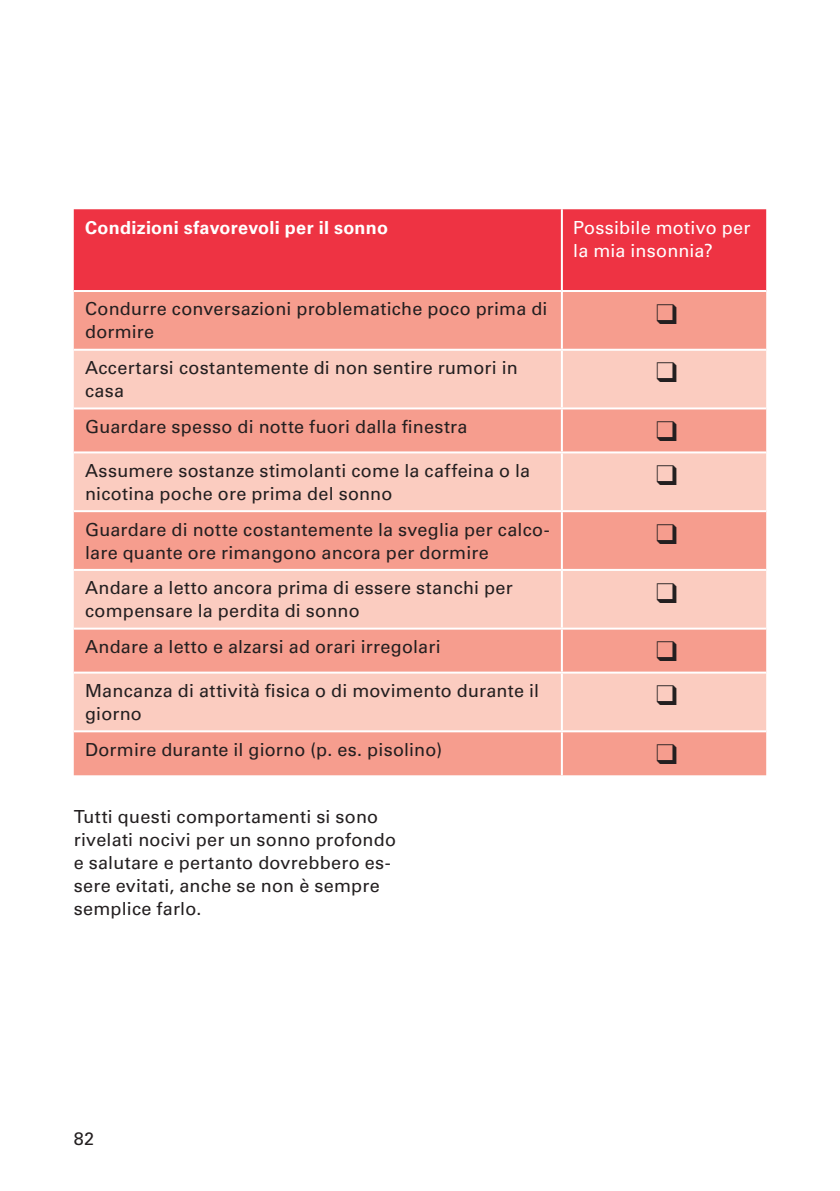
<style>
.page{position:relative;width:840px;height:1191px;background:#fff}
.page>*{position:absolute;margin:0;border:0;box-sizing:border-box;transform-origin:0 0}
.t1{font:18px/23px "Univers LT Std";letter-spacing:.015em;color:#231f20}
.t2{font:18px/23px "Univers LT Std";letter-spacing:.01em;color:#fff}
.t3{font:700 18px "Univers LT Std";letter-spacing:.015em;color:#fff}
</style>
<div class="page">
<div style="left:74px;top:209px;width:691px;height:81px;background:#ee3343"></div>
<div style="left:74px;top:292px;width:691px;height:483px;background:#f69d8e"></div>
<svg style="left:74px;top:351px;width:691px;height:379px;background:#f9baad"></svg>
<hr style="left:560px;top:209px;width:2px;height:81px;background:#fff">
<hr style="left:560px;top:292px;width:2px;height:57px;background:#fff">
<hr style="left:74px;top:349px;width:487px;height:2px;background:#fff">
<hr style="left:561px;top:349px;width:204px;height:2px;background:#fff">
<hr style="left:560px;top:351px;width:2px;height:56px;background:#fff">
<hr style="left:74px;top:407px;width:487px;height:2px;background:#fff">
<hr style="left:561px;top:407px;width:204px;height:2px;background:#fff">
<hr style="left:560px;top:409px;width:2px;height:42px;background:#fff">
<hr style="left:74px;top:451px;width:487px;height:2px;background:#fff">
<hr style="left:561px;top:451px;width:204px;height:2px;background:#fff">
<hr style="left:560px;top:453px;width:2px;height:57px;background:#fff">
<hr style="left:74px;top:510px;width:487px;height:2px;background:#fff">
<hr style="left:561px;top:510px;width:204px;height:2px;background:#fff">
<hr style="left:560px;top:512px;width:2px;height:57px;background:#fff">
<hr style="left:74px;top:569px;width:487px;height:2px;background:#fff">
<hr style="left:561px;top:569px;width:204px;height:2px;background:#fff">
<hr style="left:560px;top:571px;width:2px;height:56px;background:#fff">
<hr style="left:74px;top:627px;width:487px;height:2px;background:#fff">
<hr style="left:561px;top:627px;width:204px;height:2px;background:#fff">
<hr style="left:560px;top:629px;width:2px;height:42px;background:#fff">
<hr style="left:74px;top:671px;width:487px;height:2px;background:#fff">
<hr style="left:561px;top:671px;width:204px;height:2px;background:#fff">
<hr style="left:560px;top:673px;width:2px;height:57px;background:#fff">
<hr style="left:74px;top:730px;width:487px;height:2px;background:#fff">
<hr style="left:561px;top:730px;width:204px;height:2px;background:#fff">
<hr style="left:560px;top:732px;width:2px;height:43px;background:#fff">
<svg style="left:656px;top:304px;width:20px;height:20px"></svg>
<svg style="left:656px;top:363px;width:20px;height:19px"></svg>
<svg style="left:656px;top:421px;width:20px;height:20px"></svg>
<svg style="left:656px;top:465px;width:20px;height:20px"></svg>
<svg style="left:656px;top:524px;width:20px;height:20px"></svg>
<svg style="left:656px;top:583px;width:20px;height:19px"></svg>
<svg style="left:656px;top:641px;width:20px;height:20px"></svg>
<svg style="left:656px;top:685px;width:20px;height:20px"></svg>
<svg style="left:656px;top:744px;width:20px;height:20px"></svg>
<p class="t3" style="left:85px;top:217px;width:304px">Condizioni sfavorevoli per il sonno</p>
<p class="t2" style="left:573px;top:216px;width:178px">Possibile motivo per la mia insonnia?</p>
<p class="t1" style="left:85px;top:298px;width:463px">Condurre conversazioni problematiche poco prima di dormire</p>
<p class="t1" style="left:85px;top:356px;width:434px">Accertarsi costantemente di non sentire rumori in casa</p>
<p class="t1" style="left:85px;top:415px;width:383px">Guardare spesso di notte fuori dalla finestra</p>
<p class="t1" style="left:85px;top:459px;width:446px">Assumere sostanze stimolanti come la caffeina o la nicotina poche ore prima del sonno</p>
<p class="t1" style="left:85px;top:518px;width:466px">Guardare di notte costantemente la sveglia per calco&shy;lare quante ore rimangono ancora per dormire</p>
<p class="t1" style="left:85px;top:576px;width:429px">Andare a letto ancora prima di essere stanchi per compensare la perdita di sonno</p>
<p class="t1" style="left:85px;top:635px;width:357px">Andare a letto e alzarsi ad orari irregolari</p>
<p class="t1" style="left:85px;top:679px;width:455px">Mancanza di attività fisica o di movimento durante il giorno</p>
<p class="t1" style="left:85px;top:738px;width:358px">Dormire durante il giorno (p. es. pisolino)</p>
<p class="t1" style="left:74px;top:805px;width:323px">Tutti questi comportamenti si sono rivelati nocivi per un sonno profondo e salutare e pertanto dovrebbero es&shy;sere evitati, anche se non è sempre semplice farlo.</p>
<p class="t1" style="left:74px;top:1127px;width:22px">82</p>
</div>
